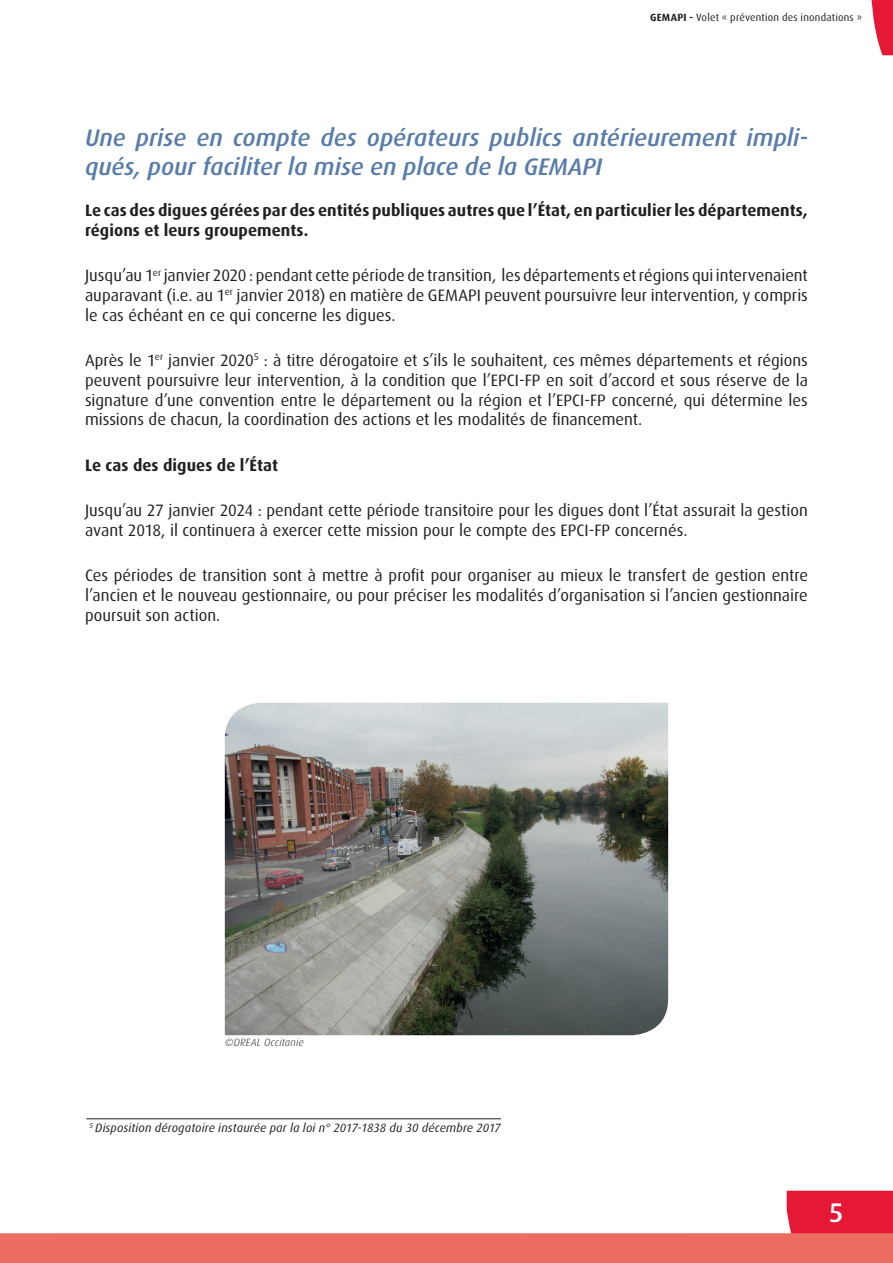
<style>
.page{position:relative;width:893px;height:1263px;background:#fff}
.page>*{position:absolute;margin:0;border:0;box-sizing:border-box;transform-origin:0 0}
.t1{font:500 27px "Dax OT";color:#fff}
.t2{font:italic 500 24px/28.8px "Dax";color:#587dab}
.t3{font:16.5px/19.8px "Dax";color:#231f20;text-align:justify}
.t4{font:700 16.5px/19.8px "Dax";letter-spacing:.005em;color:#231f20}
.t5{font:italic 12px "Dax";letter-spacing:.01em;color:#231f20}
.t6{font:10.5px "Dax OT";letter-spacing:.02em;color:#231f20}
.t7{font:italic 300 10.5px "Dax";letter-spacing:.015em;color:#231f20}
.s1{font-weight:700}
</style>
<div class="page">
<svg style="left:0;top:1191px;width:893px;height:72px"></svg>
<svg style="left:871px;top:0;width:22px;height:55px"></svg>
<img style="left:225px;top:703px;width:443px;height:332px">
<hr style="left:86px;top:1118px;width:415px;height:1px;background:#231f20">
<p class="t6" style="left:650px;top:12px;width:214px"><span class="s1">GEMAPI -</span> Volet « prévention des inondations »</p>
<h2 class="t2" style="left:85px;top:124px;width:724px">Une prise en compte des opérateurs publics antérieurement impli&shy;qués, pour faciliter la mise en place de la GEMAPI</h2>
<p class="t4" style="left:85px;top:200px;width:724px">Le cas des digues gérées par des entités publiques autres que l’État, en particulier les départements, régions et leurs groupements.</p>
<p class="t3" style="left:85px;top:266px;width:724px">Jusqu’au 1<sup>er</sup> janvier 2020 : pendant cette période de transition, les départements et régions qui intervenaient auparavant (i.e. au 1<sup>er</sup> janvier 2018) en matière de GEMAPI peuvent poursuivre leur intervention, y compris le cas échéant en ce qui concerne les digues.</p>
<p class="t3" style="left:85px;top:350px;width:724px">Après le 1<sup>er</sup> janvier 2020<sup>5</sup> : à titre dérogatoire et s’ils le souhaitent, ces mêmes départements et régions peuvent poursuivre leur intervention, à la condition que l’EPCI-FP en soit d’accord et sous réserve de la signature d’une convention entre le département ou la région et l’EPCI-FP concerné, qui détermine les missions de chacun, la coordination des actions et les modalités de financement.</p>
<p class="t4" style="left:85px;top:455px;width:194px">Le cas des digues de l’État</p>
<p class="t3" style="left:85px;top:501px;width:724px">Jusqu’au 27 janvier 2024 : pendant cette période transitoire pour les digues dont l’État assurait la gestion avant 2018, il continuera à exercer cette mission pour le compte des EPCI-FP concernés.</p>
<p class="t3" style="left:85px;top:566px;width:724px">Ces périodes de transition sont à mettre à profit pour organiser au mieux le transfert de gestion entre l’ancien et le nouveau gestionnaire, ou pour préciser les modalités d’organisation si l’ancien gestionnaire poursuit son action.</p>
<p class="t7" style="left:225px;top:1036px;width:81px">©DREAL Occitanie</p>
<p class="t5" style="left:90px;top:1121px;width:413px"><sup>5</sup> Disposition dérogatoire instaurée par la loi n° 2017-1838 du 30 décembre 2017</p>
<h1 class="t1" style="left:829px;top:1198px;width:16px">5</h1>
</div>
